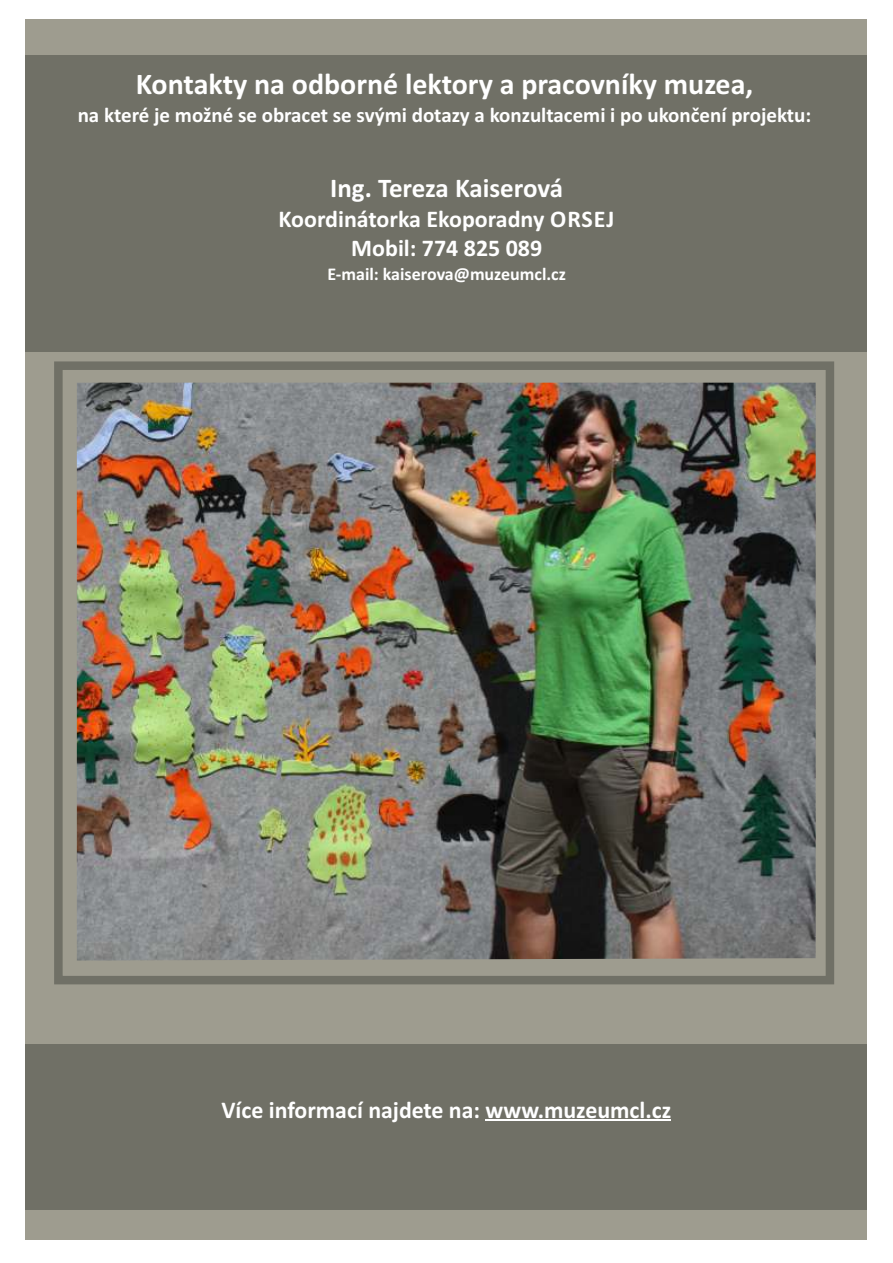
<style>
.page{position:relative;width:893px;height:1263px;background:#fff}
.page>*{position:absolute;margin:0;border:0;box-sizing:border-box;transform-origin:0 0}
.t1{font:700 30px "Calibri";color:#fff}
.t2{font:700 27px "Calibri";letter-spacing:-.005em;color:#fff}
.t3{font:700 24px/29.2px "Calibri";color:#fff;text-align:center}
.t4{font:700 21px "Calibri";color:#fff}
.t5{font:700 18px "Calibri";color:#fff}
</style>
<div class="page">
<div style="left:26px;top:19px;width:841px;height:1220px;background:#9e9c8f"></div>
<div style="left:54px;top:361px;width:780px;height:623px;border:9px solid #707066"></div>
<div style="left:26px;top:56px;width:841px;height:296px;background:#707066"></div>
<div style="left:26px;top:1043px;width:841px;height:166px;background:#707066"></div>
<hr style="left:485px;top:1120px;width:186px;height:1px;background:#fff">
<img style="left:77px;top:383px;width:739px;height:577px">
<p class="t1" style="left:136px;top:72px;width:619px">Kontakty na odborné lektory a pracovníky muzea,</p>
<p class="t4" style="left:78px;top:107px;width:735px">na které je možné se obracet se svými dotazy a konzultacemi i po ukončení projektu:</p>
<p class="t2" style="left:330px;top:177px;width:235px">Ing. Tereza Kaiserová</p>
<p class="t3" style="left:278px;top:206px;width:338px">Koordinátorka Ekoporadny ORSEJ<br>Mobil: 774 825 089</p>
<p class="t5" style="left:328px;top:266px;width:240px">E‐mail: kaiserova@muzeumcl.cz</p>
<p class="t3" style="left:222px;top:1097px;width:451px">Více informací najdete na: www.muzeumcl.cz</p>
</div>
